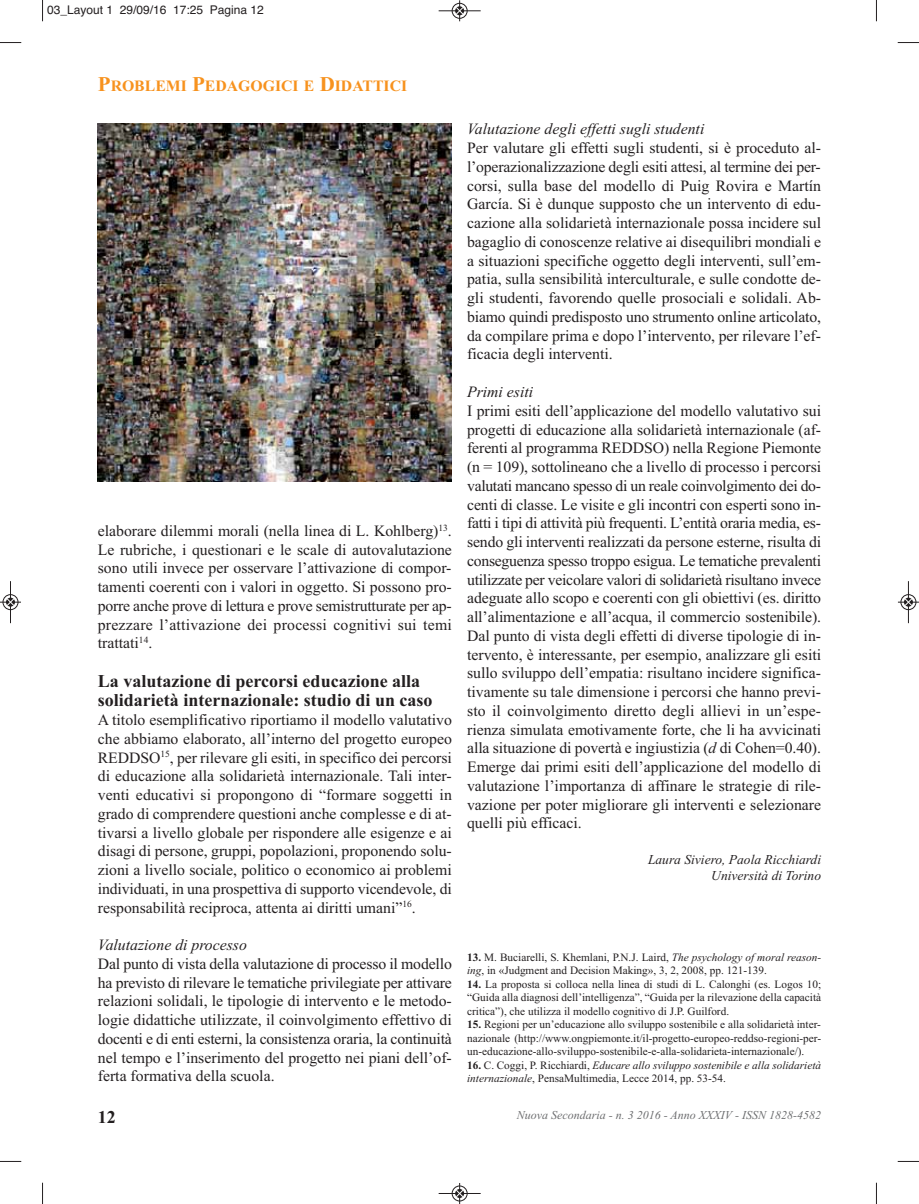
<style>
.page{position:relative;width:919px;height:1204px;background:#fff}
.page>*{position:absolute;margin:0;border:0;box-sizing:border-box;transform-origin:0 0}
.t1{font:700 18px/19.5px "Times New Roman";color:#231f20}
.t2{font:15.75px/18.8px "Times New Roman";color:#231f20;text-align:justify}
.t3{font:italic 15.75px "Times New Roman";color:#231f20}
.t4{font:700 15.75px "Times New Roman";color:#f7921e}
.t5{font:italic 13.5px/16.5px "Times New Roman";color:#231f20;text-align:right}
.t6{font:italic 12px "Times New Roman";color:#6d6e70}
.t7{font:12px "Helvetica";color:#231f20}
.t8{font:11.25px/13.5px "Times New Roman";color:#231f20;text-align:justify}
.t9{font:italic 11.25px/13.5px "Times New Roman";color:#231f20}
.s1{font-size:21px}
.s2{font-style:italic}
.s3{font-weight:700}
.s4{font-weight:700;font-style:normal}
.s5{font-style:normal}
</style>
<div class="page">
<img style="left:98px;top:123px;width:354px;height:358px">
<svg style="left:42px;top:0;width:1px;height:21px"></svg>
<svg style="left:0;top:42px;width:21px;height:1px"></svg>
<svg style="left:875px;top:0;width:2px;height:21px"></svg>
<svg style="left:897px;top:42px;width:21px;height:1px"></svg>
<svg style="left:42px;top:1182px;width:1px;height:21px"></svg>
<svg style="left:0;top:1160px;width:21px;height:2px"></svg>
<svg style="left:875px;top:1182px;width:2px;height:21px"></svg>
<svg style="left:897px;top:1160px;width:21px;height:2px"></svg>
<div style="left:451px;top:3px;width:16px;height:16px;border:1px solid #fff;border-radius:50%"></div>
<hr style="left:438px;top:11px;width:42px;height:1px;background:#231f20">
<div style="left:452px;top:3px;width:15px;height:15px;border:1px solid #231f20;border-radius:50%"></div>
<svg style="left:456px;top:0;width:7px;height:21px"></svg>
<div style="left:451px;top:1185px;width:16px;height:16px;border:1px solid #fff;border-radius:50%"></div>
<hr style="left:438px;top:1193px;width:42px;height:1px;background:#231f20">
<div style="left:452px;top:1185px;width:15px;height:15px;border:1px solid #231f20;border-radius:50%"></div>
<svg style="left:456px;top:1183px;width:7px;height:20px"></svg>
<div style="left:3px;top:594px;width:15px;height:16px;border:1px solid #fff;border-radius:50%"></div>
<hr style="left:10px;top:581px;width:1px;height:42px;background:#231f20">
<div style="left:3px;top:594px;width:15px;height:15px;border:1px solid #231f20;border-radius:50%"></div>
<svg style="left:0;top:598px;width:21px;height:8px"></svg>
<div style="left:900px;top:594px;width:16px;height:16px;border:1px solid #fff;border-radius:50%"></div>
<hr style="left:908px;top:581px;width:1px;height:42px;background:#231f20">
<div style="left:900px;top:594px;width:16px;height:15px;border:1px solid #231f20;border-radius:50%"></div>
<svg style="left:898px;top:598px;width:20px;height:8px"></svg>
<p class="t7" style="left:47px;top:5px;width:218px">03_Layout 1 29/09/16 17:25 Pagina 12</p>
<p class="t4" style="left:98px;top:80px;width:311px"><span class="s1">P</span>ROBLEMI <span class="s1">P</span>EDAGOGICI E <span class="s1">D</span>IDATTICI</p>
<p class="t2" style="left:98px;top:522px;width:355px">elaborare dilemmi morali (nella linea di L. Kohlberg)<sup>13</sup>.<br>Le rubriche, i questionari e le scale di autovalutazione sono utili invece per osservare l’attivazione di compor&shy;tamenti coerenti con i valori in oggetto. Si possono pro&shy;porre anche prove di lettura e prove semistrutturate per ap&shy;prezzare l’attivazione dei processi cognitivi sui temi trattati<sup>14</sup>.</p>
<p class="t1" style="left:98px;top:673px;width:336px">La valutazione di percorsi educazione alla solidarietà internazionale: studio di un caso</p>
<p class="t2" style="left:98px;top:711px;width:355px">A titolo esemplificativo riportiamo il modello valutativo che abbiamo elaborato, all’interno del progetto europeo REDDSO<sup>15</sup>, per rilevare gli esiti, in specifico dei percorsi di educazione alla solidarietà internazionale. Tali inter&shy;venti educativi si propongono di “formare soggetti in grado di comprendere questioni anche complesse e di at&shy;tivarsi a livello globale per rispondere alle esigenze e ai disagi di persone, gruppi, popolazioni, proponendo solu&shy;zioni a livello sociale, politico o economico ai problemi individuati, in una prospettiva di supporto vicendevole, di responsabilità reciproca, attenta ai diritti umani”<sup>16</sup>.</p>
<p class="t3" style="left:98px;top:939px;width:151px">Valutazione di processo</p>
<p class="t2" style="left:98px;top:955px;width:355px">Dal punto di vista della valutazione di processo il modello ha previsto di rilevare le tematiche privilegiate per attivare relazioni solidali, le tipologie di intervento e le metodo&shy;logie didattiche utilizzate, il coinvolgimento effettivo di docenti e di enti esterni, la consistenza oraria, la continuità nel tempo e l’inserimento del progetto nei piani dell’of&shy;ferta formativa della scuola.</p>
<p class="t1" style="left:98px;top:1108px;width:19px">12</p>
<p class="t3" style="left:467px;top:123px;width:239px">Valutazione degli effetti sugli studenti</p>
<p class="t2" style="left:467px;top:140px;width:355px">Per valutare gli effetti sugli studenti, si è proceduto al&shy;l’operazionalizzazione degli esiti attesi, al termine dei per&shy;corsi, sulla base del modello di Puig Rovira e Martín García. Si è dunque supposto che un intervento di edu&shy;cazione alla solidarietà internazionale possa incidere sul bagaglio di conoscenze relative ai disequilibri mondiali e a situazioni specifiche oggetto degli interventi, sull’em&shy;patia, sulla sensibilità interculturale, e sulle condotte de&shy;gli studenti, favorendo quelle prosociali e solidali. Ab&shy;biamo quindi predisposto uno strumento online articolato, da compilare prima e dopo l’intervento, per rilevare l’ef&shy;ficacia degli interventi.</p>
<p class="t3" style="left:467px;top:386px;width:68px">Primi esiti</p>
<p class="t2" style="left:467px;top:402px;width:355px">I primi esiti dell’applicazione del modello valutativo sui progetti di educazione alla solidarietà internazionale (af&shy;ferenti al programma REDDSO) nella Regione Piemonte (n = 109), sottolineano che a livello di processo i percorsi valutati mancano spesso di un reale coinvolgimento dei do&shy;centi di classe. Le visite e gli incontri con esperti sono in&shy;fatti i tipi di attività più frequenti. L’entità oraria media, es&shy;sendo gli interventi realizzati da persone esterne, risulta di conseguenza spesso troppo esigua. Le tematiche prevalenti utilizzate per veicolare valori di solidarietà risultano invece adeguate allo scopo e coerenti con gli obiettivi (es. diritto all’alimentazione e all’acqua, il commercio sostenibile).<br>Dal punto di vista degli effetti di diverse tipologie di in&shy;tervento, è interessante, per esempio, analizzare gli esiti sullo sviluppo dell’empatia: risultano incidere significa&shy;tivamente su tale dimensione i percorsi che hanno previ&shy;sto il coinvolgimento diretto degli allievi in un’espe&shy;rienza simulata emotivamente forte, che li ha avvicinati alla situazione di povertà e ingiustizia (<span class="s2">d</span> di Cohen=0.40).<br>Emerge dai primi esiti dell’applicazione del modello di valutazione l’importanza di affinare le strategie di rile&shy;vazione per poter migliorare gli interventi e selezionare quelli più efficaci.</p>
<p class="t5" style="left:648px;top:852px;width:174px">Laura Siviero, Paola Ricchiardi<br>Università di Torino</p>
<p class="t8" style="left:467px;top:951px;width:355px"><span class="s3">13.</span> M. Buciarelli, S. Khemlani, P.N.J. Laird, <span class="s2">The psychology of moral reason&shy;ing</span>, in «Judgment and Decision Making», 3, 2, 2008, pp. 121-139.</p>
<p class="t8" style="left:467px;top:978px;width:355px"><span class="s3">14.</span> La proposta si colloca nella linea di studi di L. Calonghi (es. Logos 10; “Guida alla diagnosi dell’intelligenza”, “Guida per la rilevazione della capacità critica”), che utilizza il modello cognitivo di J.P. Guilford.</p>
<p class="t8" style="left:467px;top:1018px;width:355px"><span class="s3">15.</span> Regioni per un’educazione allo sviluppo sostenibile e alla solidarietà inter&shy;nazionale (http://www.ongpiemonte.it/il-progetto-europeo-reddso-regioni-per&shy;un-educazione-allo-sviluppo-sostenibile-e-alla-solidarieta-internazionale/).</p>
<p class="t9" style="left:467px;top:1059px;width:355px"><span class="s4">16.</span> <span class="s5">C. Coggi, P. Ricchiardi,</span> Educare allo sviluppo sostenibile e alla solidarietà internazionale<span class="s5">, PensaMultimedia, Lecce 2014, pp. 53-54.</span></p>
<p class="t6" style="left:516px;top:1110px;width:306px">Nuova Secondaria - n. 3 2016 - Anno XXXIV - ISSN 1828-4582</p>
</div>
